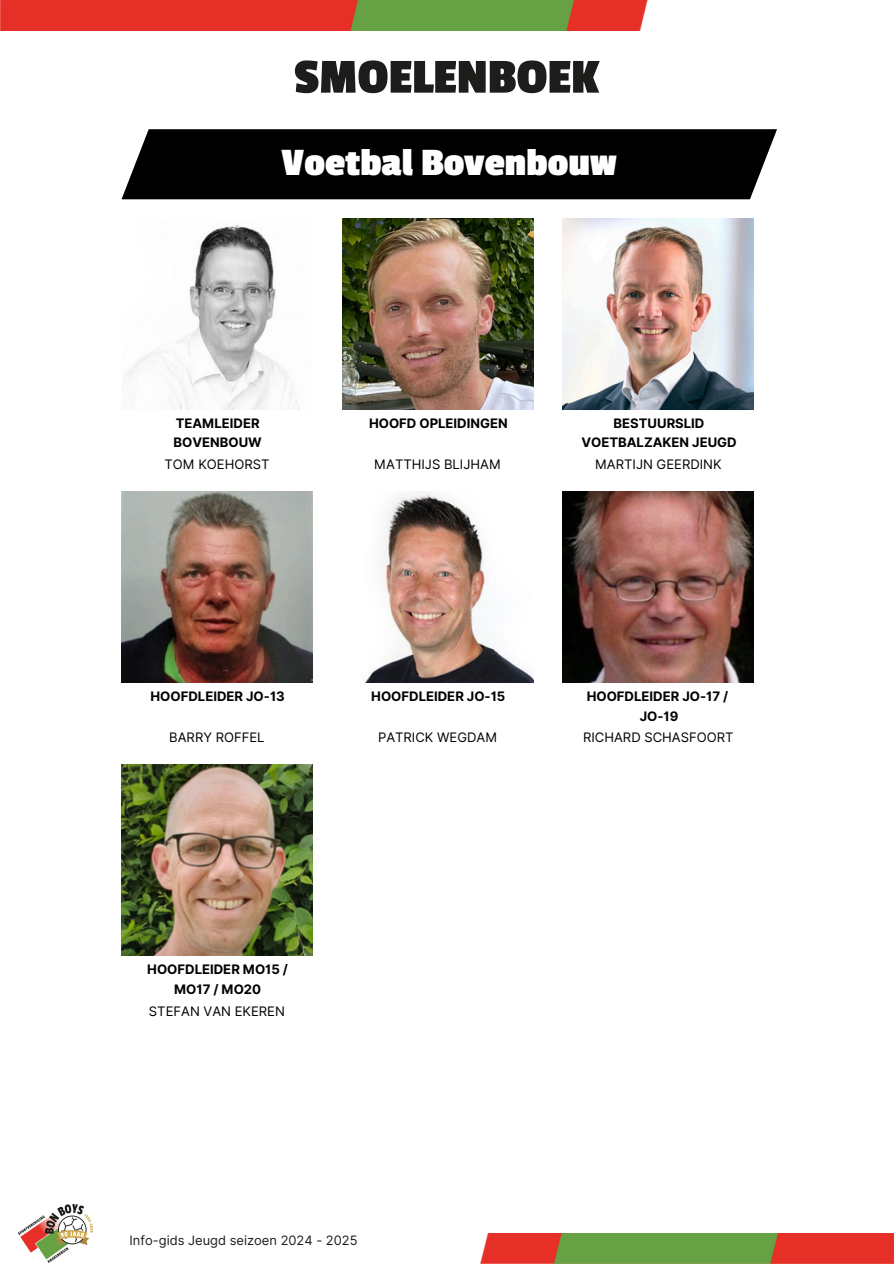
<style>
.page{position:relative;width:894px;height:1264px;background:#fff}
.page>*{position:absolute;margin:0;border:0;box-sizing:border-box;transform-origin:0 0}
.t1{font:700 51px "Passion One";color:#1d1e1b}
.t2{font:700 40.5px "Passion One";color:#fff}
.t3{font:700 13.05px/19.6px "Inter";color:#000;text-align:center}
.t4{font:13.05px "Inter";color:#000}
.t5{font:12.9px "Inter";color:#1d1e1b}
</style>
<div class="page">
<img style="left:480px;top:1233px;width:413px;height:30px">
<img style="left:19px;top:1204px;width:73px;height:57px">
<img style="left:0;top:0;width:647px;height:30px">
<img style="left:342px;top:218px;width:191px;height:191px">
<div style="left:121px;top:129px;width:655px;height:70px;background:#000"></div>
<img style="left:124px;top:225px;width:176px;height:184px">
<img style="left:363px;top:491px;width:170px;height:191px">
<img style="left:121px;top:491px;width:191px;height:191px">
<img style="left:562px;top:491px;width:191px;height:191px">
<img style="left:121px;top:765px;width:191px;height:190px">
<img style="left:562px;top:218px;width:191px;height:191px">
<h3 class="t1" style="left:294px;top:50px;width:306px">SMOELENBOEK</h3>
<h4 class="t2" style="left:281px;top:141px;width:337px">Voetbal Bovenbouw</h4>
<h3 class="t3" style="left:173px;top:413px;width:90px;text-align:left">TEAMLEIDER<br>BOVENBOUW</h3>
<h4 class="t4" style="left:164px;top:456px;width:106px">TOM KOEHORST</h4>
<p class="t3" style="left:369px;top:413px;width:140px">HOOFD OPLEIDINGEN</p>
<h3 class="t4" style="left:374px;top:456px;width:128px">MATTHIJS BLIJHAM</h3>
<p class="t3" style="left:581px;top:413px;width:157px">BESTUURSLID<br>VOETBALZAKEN JEUGD</p>
<p class="t4" style="left:595px;top:456px;width:128px">MARTIJN GEERDINK</p>
<h3 class="t3" style="left:150px;top:686px;width:136px">HOOFDLEIDER JO-13</h3>
<h4 class="t4" style="left:169px;top:729px;width:97px">BARRY ROFFEL</h4>
<h3 class="t3" style="left:371px;top:686px;width:135px">HOOFDLEIDER JO-15</h3>
<h4 class="t4" style="left:378px;top:729px;width:121px">PATRICK WEGDAM</h4>
<h3 class="t3" style="left:586px;top:686px;width:143px">HOOFDLEIDER JO-17 /<br>JO-19</h3>
<h4 class="t4" style="left:583px;top:729px;width:152px">RICHARD SCHASFOORT</h4>
<h3 class="t3" style="left:147px;top:959px;width:142px">HOOFDLEIDER MO15 /<br>MO17 / MO20</h3>
<h4 class="t4" style="left:149px;top:1003px;width:137px">STEFAN VAN EKEREN</h4>
<p class="t5" style="left:129px;top:1232px;width:229px">Info-gids Jeugd seizoen 2024 - 2025</p>
</div>
